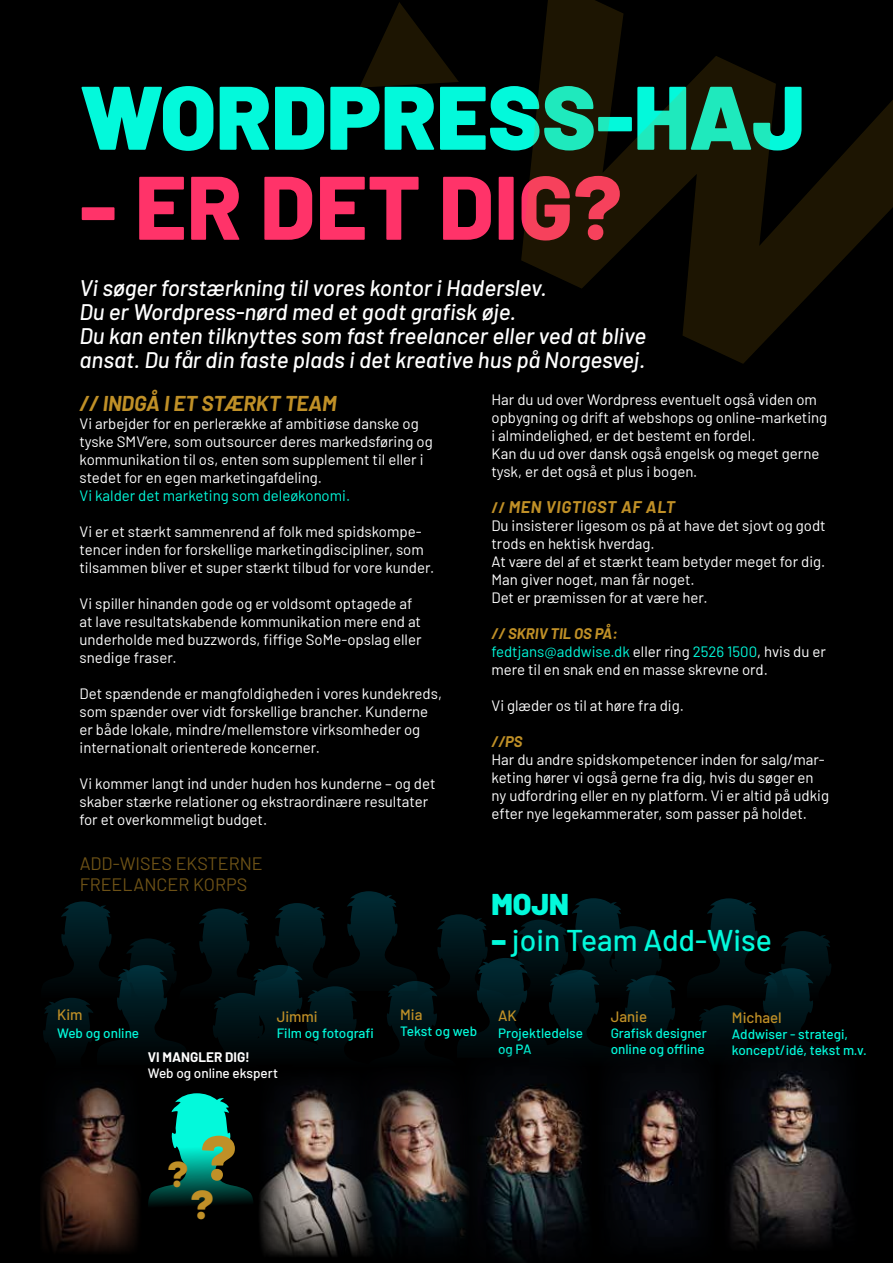
<style>
.page{position:relative;width:893px;height:1263px;background:#000}
.page>*{position:absolute;margin:0;border:0;box-sizing:border-box;transform-origin:0 0}
.t1{font:900 90px "Barlow";color:#03f9db}
.t2{font:800 90px "Barlow";color:#ff3369}
.t3{font:900 40.5px "Barlow";color:#c09027}
.t4{font:900 36px "Barlow";color:#c09027}
.t5{font:500 30px "Barlow";color:#03f9db}
.t6{font:900 30px "Barlow";color:#03f9db}
.t7{font:italic 500 22.5px/24px "Barlow";color:#fff}
.t8{font:italic 700 21px "Barlow";color:#c09027}
.t9{font:18px/21.6px "Barlow";color:#c09027}
.t10{font:italic 700 16.5px "Barlow";letter-spacing:.04em;color:#c09027}
.t11{font:15px/18px "Barlow";color:#fff}
.t12{font:15px "Barlow";color:#03f9db}
.t13{font:500 15px "Barlow";color:#c09027}
.t14{font:italic 700 15px "Barlow";color:#c09027}
.t15{font:500 13.5px/16.2px "Barlow";color:#03f9db}
.t16{font:500 13.5px "Barlow";color:#fff}
.t17{font:700 13.5px "Barlow";color:#fff}
.s1{font-style:normal;font-size:15px}
.s2{font-weight:700;font-style:italic;color:#c09027}
.s3{color:#03f9db}
.s4{font-weight:900}
</style>
<div class="page">
<svg style="left:359px;top:2px;width:78px;height:86px"></svg>
<svg style="left:437px;top:0;width:456px;height:364px"></svg>
<img style="left:260px;top:1215px;width:98px;height:41px">
<div style="left:624px;top:1215px;width:74px;height:22px;background:#06080f"></div>
<img style="left:42px;top:1215px;width:96px;height:37px">
<img style="left:730px;top:1215px;width:114px;height:32px">
<svg style="left:42px;top:891px;width:806px;height:324px"></svg>
<img style="left:462px;top:1050px;width:131px;height:211px">
<img style="left:358px;top:1064px;width:111px;height:197px">
<h1 class="t1" style="left:80px;top:50px;width:727px">WORDPRESS-HAJ</h1>
<h1 class="t2" style="left:80px;top:140px;width:544px">- ER DET DIG?</h1>
<h3 class="t7" style="left:80px;top:274px;width:568px">Vi søger forstærkning til vores kontor i Haderslev.<br>Du er Wordpress-nørd med et godt grafisk øje.<br>Du kan enten tilknyttes som fast freelancer eller ved at blive ansat. Du får din faste plads i det kreative hus på Norgesvej.</h3>
<p class="t11" style="left:491px;top:389px;width:337px">Har du ud over Wordpress eventuelt også viden om opbygning og drift af webshops og online-marketing i almindelighed, er det bestemt en fordel.<br>Kan du ud over dansk også engelsk og meget gerne tysk, er det også et plus i bogen.</p>
<p class="t10" style="left:491px;top:494px;width:185px"><span class="s1">//</span> MEN VIGTIGST AF ALT</p>
<p class="t11" style="left:491px;top:515px;width:336px">Du insisterer ligesom os på at have det sjovt og godt trods en hektisk hverdag.<br>At være del af et stærkt team betyder meget for dig.<br>Man giver noget, man får noget.<br>Det er præmissen for at være her.</p>
<p class="t11" style="left:491px;top:623px;width:336px"><span class="s2">// SKRIV TIL OS PÅ:<br></span><span class="s3">fedtjans@addwise.dk</span> eller ring <span class="s3">2526 1500</span>, hvis du er mere til en snak end en masse skrevne ord.</p>
<p class="t11" style="left:491px;top:695px;width:194px">Vi glæder os til at høre fra dig.</p>
<p class="t14" style="left:491px;top:730px;width:33px">//PS</p>
<p class="t11" style="left:491px;top:749px;width:339px">Har du andre spidskompetencer inden for salg/mar&shy;keting hører vi også gerne fra dig, hvis du søger en ny udfordring eller en ny platform. Vi er altid på udkig efter nye legekammerater, som passer på holdet.</p>
<h3 class="t8" style="left:80px;top:387px;width:259px">// INDGÅ I ET STÆRKT TEAM</h3>
<p class="t11" style="left:80px;top:413px;width:355px">Vi arbejder for en perlerække af ambitiøse danske og tyske SMV’ere, som outsourcer deres markedsføring og kommunikation til os, enten som supplement til eller i stedet for en egen marketingafdeling.</p>
<p class="t12" style="left:80px;top:484px;width:272px">Vi kalder det marketing som deleøkonomi.</p>
<p class="t11" style="left:80px;top:521px;width:356px">Vi er et stærkt sammenrend af folk med spidskompe&shy;tencer inden for forskellige marketingdiscipliner, som tilsammen bliver et super stærkt tilbud for vore kunder.</p>
<p class="t11" style="left:80px;top:593px;width:344px">Vi spiller hinanden gode og er voldsomt optagede af at lave resultatskabende kommunikation mere end at underholde med buzzwords, fiffige SoMe-opslag eller snedige fraser.</p>
<p class="t11" style="left:80px;top:683px;width:364px">Det spændende er mangfoldigheden i vores kundekreds, som spænder over vidt forskellige brancher. Kunderne er både lokale, mindre/mellemstore virksomheder og internationalt orienterede koncerner.</p>
<p class="t11" style="left:80px;top:773px;width:357px">Vi kommer langt ind under huden hos kunderne – og det skaber stærke relationer og ekstraordinære resultater for et overkommeligt budget.</p>
<p class="t9" style="left:80px;top:851px;width:185px">ADD-WISES EKSTERNE<br>FREELANCER KORPS</p>
<p class="t13" style="left:57px;top:1004px;width:27px">Kim</p>
<p class="t15" style="left:57px;top:1024px;width:83px">Web og online</p>
<p class="t13" style="left:277px;top:1005px;width:43px">Jimmi</p>
<p class="t15" style="left:277px;top:1024px;width:99px">Film og fotografi</p>
<p class="t17" style="left:148px;top:1047px;width:103px">VI MANGLER DIG!</p>
<p class="t16" style="left:148px;top:1063px;width:132px">Web og online ekspert</p>
<h3 class="t4" style="left:168px;top:1147px;width:70px">? <sup>?</sup></h3>
<h2 class="t3" style="left:191px;top:1174px;width:24px">?</h2>
<h3 class="t6" style="left:491px;top:881px;width:79px">MOJN</h3>
<h3 class="t5" style="left:491px;top:918px;width:282px"><span class="s4">–</span> join Team Add-Wise</h3>
<p class="t13" style="left:400px;top:1004px;width:24px">Mia</p>
<p class="t15" style="left:400px;top:1022px;width:78px">Tekst og web</p>
<p class="t13" style="left:498px;top:1005px;width:20px">AK</p>
<p class="t15" style="left:498px;top:1023px;width:86px">Projektledelse og PA</p>
<p class="t13" style="left:611px;top:1005px;width:38px">Janie</p>
<p class="t15" style="left:611px;top:1024px;width:98px">Grafisk designer online og offline</p>
<p class="t13" style="left:732px;top:1006px;width:51px">Michael</p>
<p class="t15" style="left:732px;top:1025px;width:136px">Addwiser - strategi, koncept/idé, tekst m.v.</p>
</div>
